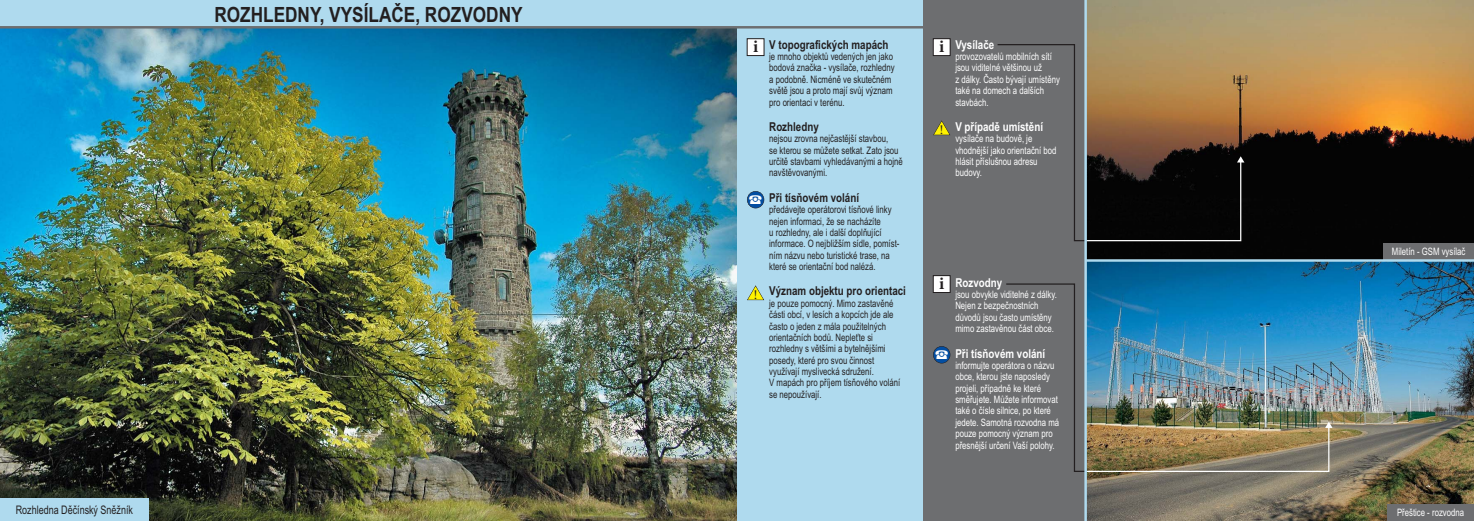
<style>
.page{position:relative;width:1474px;height:521px;background:#fff}
.page>*{position:absolute;margin:0;border:0;box-sizing:border-box;transform-origin:0 0}
.t1{font:700 21px "Arial";color:#231f20;scale:.82 1}
.t2{font:700 17.5px "Minion Pro";color:#231f20}
.t3{font:14px "European Pi Four";color:#fff}
.t4{font:13.12px "Minion Pro";color:#231f20}
.t5{font:700 12.25px "Arial";color:#231f20;scale:.8 1}
.t6{font:700 12.25px "Arial";color:#fff;scale:.8 1}
.t7{font:11.81px "Arial";color:#231f20;scale:.76 1}
.t8{font:10.24px/11.4px "Arial";color:#231f20;scale:.76 1}
.t9{font:10.24px/11.4px "Arial";color:#fff;scale:.76 1}
.s1{font-family:"Minion Pro";font-size:17.5px;color:#231f20}
</style>
<div class="page">
<div style="left:0;top:0;width:737px;height:27px;background:#afdaee"></div>
<img style="left:0;top:29px;width:737px;height:492px">
<div style="left:0;top:499px;width:149px;height:22px;background:#afdaee"></div>
<hr style="left:0;top:26px;width:737px;height:3px;background:#6d6e70">
<div style="left:737px;top:0;width:186px;height:521px;background:#afdaee"></div>
<div style="left:747px;top:191px;width:17px;height:17px;background:#034ea2;border-radius:50%"></div>
<div style="left:747px;top:191px;width:17px;height:17px;border:1px solid #231f20;border-radius:50%"></div>
<div style="left:747px;top:39px;width:17px;height:17px;background:#fff"></div>
<div style="left:747px;top:38px;width:17px;height:18px;border:1px solid #231f20"></div>
<hr style="left:737px;top:26px;width:186px;height:3px;background:#6d6e70">
<div style="left:923px;top:0;width:162px;height:521px;background:#6d6e70"></div>
<img style="left:1086px;top:0;width:387px;height:259px">
<img style="left:1086px;top:262px;width:387px;height:259px">
<div style="left:1383px;top:243px;width:90px;height:17px;background:#6d6e70"></div>
<div style="left:1386px;top:505px;width:87px;height:16px;background:#6d6e70"></div>
<hr style="left:1085px;top:259px;width:388px;height:3px;background:#afdaee">
<div style="left:933px;top:39px;width:17px;height:17px;background:#fff"></div>
<div style="left:933px;top:38px;width:17px;height:18px;border:1px solid #231f20"></div>
<div style="left:933px;top:276px;width:17px;height:16px;background:#fff"></div>
<div style="left:933px;top:275px;width:17px;height:18px;border:1px solid #231f20"></div>
<svg style="left:933px;top:120px;width:17px;height:15px"></svg>
<svg style="left:747px;top:285px;width:17px;height:15px"></svg>
<div style="left:933px;top:346px;width:17px;height:17px;background:#034ea2;border-radius:50%"></div>
<div style="left:933px;top:346px;width:17px;height:17px;border:1px solid #231f20;border-radius:50%"></div>
<svg style="left:997px;top:43px;width:247px;height:199px"></svg>
<img style="left:1006px;top:283px;width:326px;height:189px">
<hr style="left:1084px;top:0;width:2px;height:521px;background:#afdaee">
<h1 class="t1" style="left:214px;top:7px;width:377px">ROZHLEDNY, VYSÍLAČE, ROZVODNY</h1>
<p class="t7" style="left:16px;top:506px;width:156px">Rozhledna Děčínský Sněžník</p>
<p class="t5" style="left:769px;top:40px;width:151px">V topografických mapách</p>
<p class="t8" style="left:769px;top:52px;width:167px">je mnoho objektů vedených jen jako bodová značka - vysílače, rozhledny a podobně. Nicméně ve skutečném světě jsou a proto mají svůj význam pro orientaci v terénu.</p>
<p class="t5" style="left:769px;top:122px;width:63px">Rozhledny</p>
<p class="t8" style="left:769px;top:134px;width:177px">nejsou zrovna nejčastější stavbou,<br>se kterou se můžete setkat. Zato jsou určitě stavbami vyhledávanými a hojně navštěvovanými.</p>
<p class="t5" style="left:769px;top:193px;width:114px">Při tísňovém volání</p>
<p class="t8" style="left:769px;top:205px;width:173px">předávejte operátorovi tísňové linky nejen informaci, že se nacházíte<br>u rozhledny, ale i další doplňující informace. O nejbližším sídle, pomíst&shy;ním názvu nebo turistické trase, na které se orientační bod nalézá.</p>
<p class="t5" style="left:769px;top:287px;width:172px">Význam objektu pro orientaci</p>
<p class="t8" style="left:769px;top:298px;width:174px">je pouze pomocný. Mimo zastavěné části obcí, v lesích a kopcích jde ale často o jeden z mála použitelných orientačních bodů. Nepleťte si rozhledny s většími a bytelnějšími posedy, které pro svou činnost využívají myslivecká sdružení.<br>V mapách pro příjem tísňového volání se nepoužívají.</p>
<h2 class="t2" style="left:753px;top:36px;width:7px">i</h2>
<h3 class="t3" style="left:748px;top:192px;width:15px">-</h3>
<p class="t4" style="left:753px;top:286px;width:5px">!</p>
<p class="t6" style="left:939px;top:40px;width:70px"><span class="s1">i</span> Vysílače</p>
<p class="t9" style="left:955px;top:52px;width:139px">provozovatelů mobilních sítí jsou viditelné většinou už<br>z dálky. Často bývají umístěny také na domech a dalších stavbách.</p>
<p class="t6" style="left:955px;top:122px;width:111px">V případě umístění</p>
<p class="t9" style="left:955px;top:134px;width:135px">vysílače na budově, je vhodnější jako orientační bod hlásit příslušnou adresu budovy.</p>
<p class="t4" style="left:939px;top:121px;width:5px">!</p>
<h2 class="t2" style="left:939px;top:273px;width:7px">i</h2>
<p class="t6" style="left:955px;top:278px;width:60px">Rozvodny</p>
<p class="t9" style="left:955px;top:290px;width:135px">jsou obvykle viditelné z dálky.<br>Nejen z bezpečnostních důvodů jsou často umístěny mimo zastavěnou část obce.</p>
<p class="t6" style="left:955px;top:349px;width:114px">Při tísňovém volání</p>
<p class="t9" style="left:955px;top:361px;width:138px">informujte operátora o názvu obce, kterou jste naposledy projeli, případně ke které směřujete. Můžete informovat také o čísle silnice, po které jedete. Samotná rozvodna má pouze pomocný význam pro přesnější určení Vaší polohy.</p>
<h3 class="t3" style="left:934px;top:347px;width:15px">-</h3>
<p class="t9" style="left:1391px;top:246px;width:98px">Miletín - GSM vysílač</p>
<p class="t9" style="left:1396px;top:508px;width:90px">Přeštice - rozvodna</p>
</div>
